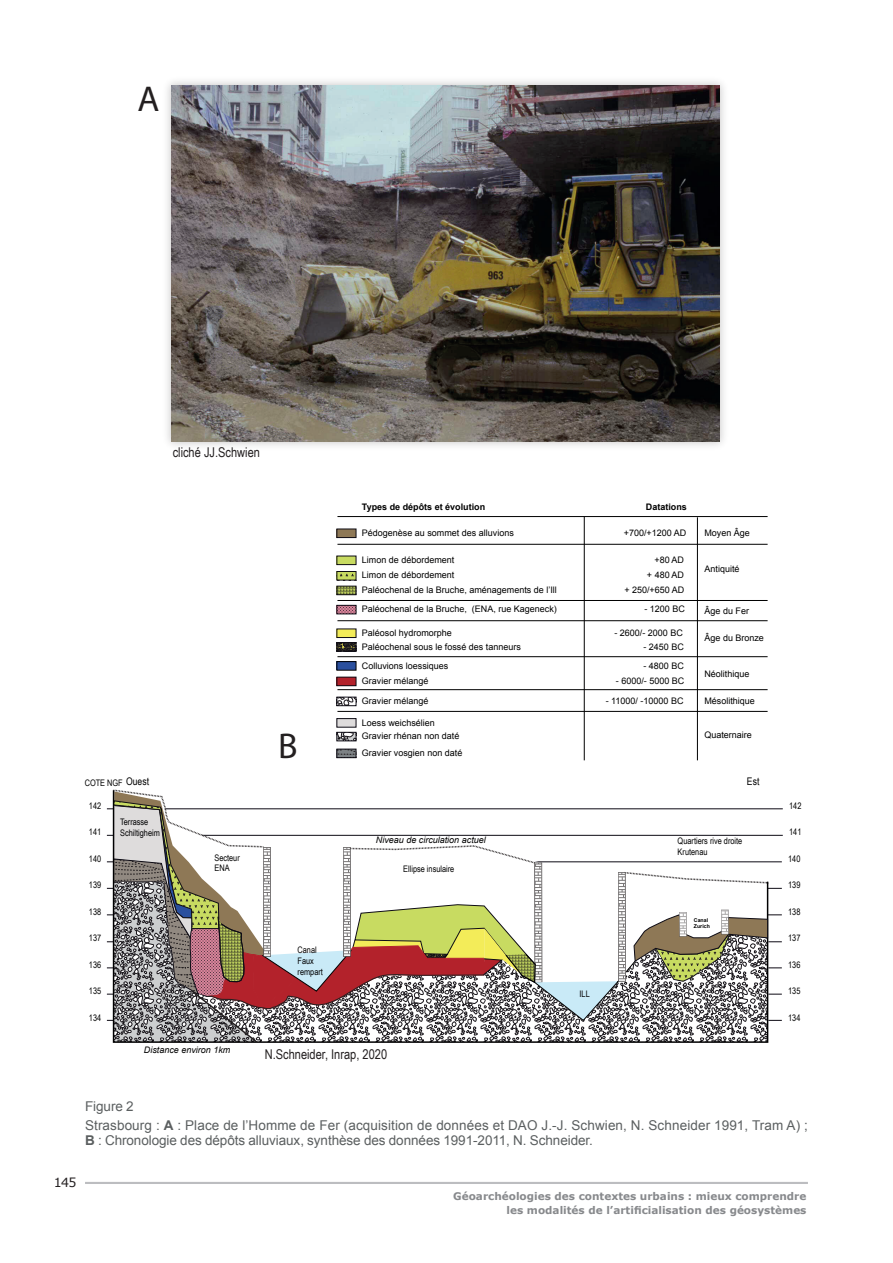
<style>
.page{position:relative;width:893px;height:1263px;background:#fff}
.page>*{position:absolute;margin:0;border:0;box-sizing:border-box;transform-origin:0 0}
.t1{font:36px "Myriad Pro";color:#231f20}
.t2{font:13.5px/19.2px "Arial";color:#5b5f60}
.t3{font:13.5px "Arial Narrow";color:#231f20}
.t4{font:12.6px "Verdana";color:#231f20}
.t5{font:700 10.5px/13.5px "Verdana";color:#87898c;text-align:right}
.t6{font:10.5px "Arial Narrow";color:#000001}
.t7{font:9px/16.6px "Arial";color:#000001}
.t8{font:9px/10.8px "Arial Narrow";color:#000001}
.t9{font:italic 9px "Arial";color:#000001}
.t10{font:700 9px "Arial";color:#000001}
.t11{font:700 5.25px/6.3px "Arial";color:#000001}
.s1{font-weight:700}
</style>
<div class="page">
<hr style="left:85px;top:1182px;width:723px;height:2px;background:#bcbdc0">
<hr style="left:107px;top:941px;width:675px;height:1px;background:#0e0c15">
<hr style="left:107px;top:968px;width:675px;height:1px;background:#0e0c15">
<hr style="left:107px;top:994px;width:675px;height:1px;background:#0e0c15">
<hr style="left:107px;top:1020px;width:675px;height:1px;background:#0e0c15">
<hr style="left:107px;top:914px;width:675px;height:1px;background:#0e0c15">
<hr style="left:107px;top:861px;width:675px;height:1px;background:#0e0c15">
<hr style="left:107px;top:835px;width:676px;height:1px;background:#0e0c15">
<hr style="left:107px;top:888px;width:675px;height:1px;background:#0e0c15">
<hr style="left:107px;top:808px;width:676px;height:1px;background:#0e0c15">
<svg style="left:113px;top:789px;width:656px;height:254px"></svg>
<svg style="left:339px;top:734px;width:15px;height:5px"></svg>
<div style="left:337px;top:732px;width:19px;height:9px;border:1px solid #0e0c15"></div>
<div style="left:337px;top:719px;width:19px;height:8px;background:#dedcdc"></div>
<div style="left:337px;top:718px;width:19px;height:9px;border:1px solid #0e0c15"></div>
<svg style="left:339px;top:699px;width:15px;height:5px"></svg>
<div style="left:337px;top:697px;width:19px;height:9px;border:1px solid #0e0c15"></div>
<div style="left:337px;top:677px;width:19px;height:9px;background:#b3222b"></div>
<div style="left:337px;top:677px;width:19px;height:9px;border:1px solid #0e0c15"></div>
<div style="left:337px;top:662px;width:19px;height:8px;background:#2a4f9e"></div>
<div style="left:337px;top:661px;width:19px;height:9px;border:1px solid #000001"></div>
<div style="left:337px;top:629px;width:19px;height:8px;background:#f3ec59"></div>
<div style="left:337px;top:629px;width:19px;height:9px;border:1px solid #0e0c15"></div>
<svg style="left:339px;top:644px;width:15px;height:5px"></svg>
<div style="left:337px;top:642px;width:19px;height:9px;border:1px solid #0e0c15"></div>
<svg style="left:339px;top:607px;width:15px;height:5px"></svg>
<div style="left:337px;top:605px;width:19px;height:9px;border:1px solid #0e0c15"></div>
<div style="left:337px;top:556px;width:19px;height:9px;background:#c8db61"></div>
<div style="left:337px;top:556px;width:19px;height:9px;border:1px solid #0e0c15"></div>
<svg style="left:339px;top:573px;width:15px;height:5px"></svg>
<div style="left:337px;top:571px;width:19px;height:9px;border:1px solid #0e0c15"></div>
<svg style="left:339px;top:588px;width:15px;height:5px"></svg>
<div style="left:337px;top:586px;width:19px;height:9px;border:1px solid #0e0c15"></div>
<div style="left:337px;top:529px;width:19px;height:9px;background:#8e7856"></div>
<div style="left:337px;top:529px;width:19px;height:9px;border:1px solid #0e0c15"></div>
<svg style="left:339px;top:751px;width:15px;height:5px"></svg>
<div style="left:337px;top:749px;width:19px;height:9px;border:1px solid #0e0c15"></div>
<hr style="left:337px;top:516px;width:431px;height:1px;background:#000001">
<hr style="left:584px;top:516px;width:1px;height:244px;background:#000001">
<hr style="left:697px;top:517px;width:1px;height:243px;background:#000001">
<hr style="left:337px;top:544px;width:431px;height:1px;background:#000001">
<hr style="left:337px;top:600px;width:431px;height:1px;background:#000001">
<hr style="left:337px;top:689px;width:431px;height:1px;background:#000001">
<hr style="left:337px;top:711px;width:431px;height:1px;background:#000001">
<hr style="left:337px;top:656px;width:431px;height:1px;background:#000001">
<hr style="left:337px;top:620px;width:431px;height:1px;background:#000001">
<svg style="left:265px;top:849px;width:4px;height:105px"></svg>
<svg style="left:345px;top:849px;width:4px;height:105px"></svg>
<img style="left:167px;top:81px;width:557px;height:365px">
<img style="left:172px;top:85px;width:548px;height:357px">
<h1 class="t1" style="left:137px;top:70px;width:24px">AA</h1>
<h2 class="t3" style="left:173px;top:443px;width:89px">cliché JJ.Schwien</h2>
<h1 class="t1" style="left:278px;top:723px;width:21px">B</h1>
<p class="t10" style="left:362px;top:500px;width:125px">Types de dépôts et évolution</p>
<p class="t10" style="left:646px;top:500px;width:42px">Datations</p>
<p class="t7" style="left:362px;top:524px;width:153px">Pédogenèse au sommet des alluvions</p>
<p class="t7" style="left:624px;top:524px;width:64px">+700/+1200 AD</p>
<p class="t7" style="left:362px;top:551px;width:94px">Limon de débordement</p>
<p class="t7" style="left:654px;top:551px;width:31px">+80 AD</p>
<p class="t7" style="left:362px;top:567px;width:94px">Limon de débordement</p>
<p class="t7" style="left:647px;top:567px;width:39px">+ 480 AD</p>
<p class="t7" style="left:362px;top:582px;width:196px">Paléochenal de la Bruche, aménagements de l’Ill</p>
<p class="t7" style="left:624px;top:582px;width:61px">+ 250/+650 AD</p>
<p class="t7" style="left:362px;top:601px;width:196px">Paléochenal de la Bruche, (ENA, rue Kageneck)</p>
<p class="t7" style="left:644px;top:601px;width:42px">- 1200 BC</p>
<p class="t7" style="left:362px;top:624px;width:91px">Paléosol hydromorphe</p>
<p class="t7" style="left:614px;top:624px;width:70px">- 2600/- 2000 BC</p>
<p class="t7" style="left:362px;top:638px;width:160px">Paléochenal sous le fossé des tanneurs</p>
<p class="t7" style="left:643px;top:638px;width:42px">- 2450 BC</p>
<p class="t7" style="left:362px;top:657px;width:88px">Colluvions loessiques</p>
<p class="t7" style="left:643px;top:657px;width:42px">- 4800 BC</p>
<p class="t7" style="left:362px;top:673px;width:68px">Gravier mélangé</p>
<p class="t7" style="left:616px;top:673px;width:70px">- 6000/- 5000 BC</p>
<p class="t7" style="left:362px;top:693px;width:68px">Gravier mélangé</p>
<p class="t7" style="left:606px;top:693px;width:79px">- 11000/ -10000 BC</p>
<p class="t7" style="left:362px;top:714px;width:74px">Loess weichsélien</p>
<p class="t7" style="left:362px;top:728px;width:102px">Gravier rhénan non daté<br>Gravier vosgien non daté</p>
<p class="t7" style="left:704px;top:524px;width:47px">Moyen Âge</p>
<p class="t7" style="left:704px;top:560px;width:36px">Antiquité</p>
<p class="t7" style="left:704px;top:602px;width:46px">Âge du Fer</p>
<p class="t7" style="left:704px;top:629px;width:61px">Âge du Bronze</p>
<p class="t7" style="left:704px;top:666px;width:46px">Néolithique</p>
<p class="t7" style="left:704px;top:693px;width:52px">Mésolithique</p>
<p class="t7" style="left:704px;top:727px;width:49px">Quaternaire</p>
<p class="t6" style="left:126px;top:774px;width:24px">Ouest</p>
<p class="t6" style="left:747px;top:774px;width:14px">Est</p>
<p class="t8" style="left:85px;top:777px;width:40px">COTE NGF</p>
<p class="t8" style="left:89px;top:800px;width:14px">142</p>
<p class="t8" style="left:89px;top:826px;width:14px">141</p>
<p class="t8" style="left:89px;top:853px;width:14px">140</p>
<p class="t8" style="left:89px;top:879px;width:14px">139</p>
<p class="t8" style="left:89px;top:906px;width:14px">138</p>
<p class="t8" style="left:89px;top:932px;width:14px">137</p>
<p class="t8" style="left:89px;top:959px;width:14px">136</p>
<p class="t8" style="left:89px;top:985px;width:14px">135</p>
<p class="t8" style="left:89px;top:1012px;width:14px">134</p>
<p class="t8" style="left:120px;top:816px;width:41px">Terrasse<br>Schiltigheim</p>
<p class="t9" style="left:376px;top:834px;width:111px">Niveau de circulation actuel</p>
<p class="t8" style="left:214px;top:852px;width:27px">Secteur<br>ENA</p>
<p class="t8" style="left:403px;top:863px;width:53px">Ellipse insulaire</p>
<p class="t8" style="left:298px;top:944px;width:27px">Canal<br>Faux rempart</p>
<p class="t9" style="left:144px;top:1044px;width:88px">Distance environ 1km</p>
<h2 class="t3" style="left:265px;top:1044px;width:124px">N.Schneider, Inrap, 2020</h2>
<p class="t8" style="left:579px;top:987px;width:12px">ILL</p>
<p class="t8" style="left:678px;top:835px;width:66px">Quartiers rive droite<br>Krutenau</p>
<p class="t11" style="left:694px;top:917px;width:18px">Canal<br>Zurich</p>
<p class="t8" style="left:789px;top:800px;width:14px">142</p>
<p class="t8" style="left:789px;top:826px;width:14px">141</p>
<p class="t8" style="left:788px;top:853px;width:14px">140</p>
<p class="t8" style="left:788px;top:879px;width:14px">139</p>
<p class="t8" style="left:788px;top:906px;width:14px">138</p>
<p class="t8" style="left:788px;top:932px;width:14px">137</p>
<p class="t8" style="left:788px;top:959px;width:14px">136</p>
<p class="t8" style="left:788px;top:985px;width:14px">135</p>
<p class="t8" style="left:788px;top:1012px;width:14px">134</p>
<h2 class="t2" style="left:85px;top:1096px;width:724px">Figure 2<br>Strasbourg : <span class="s1">A</span> : Place de l’Homme de Fer (acquisition de données et DAO J.-J. Schwien, N. Schneider 1991, Tram A) ;</h2>
<h2 class="t2" style="left:85px;top:1131px;width:509px"><span class="s1">B</span> : Chronologie des dépôts alluviaux, synthèse des données 1991-2011, N. Schneider.</h2>
<h3 class="t4" style="left:54px;top:1173px;width:24px">145</h3>
<p class="t5" style="left:453px;top:1189px;width:355px">Géoarchéologies des contextes urbains : mieux comprendre les modalités de l’artificialisation des géosystèmes</p>
</div>
